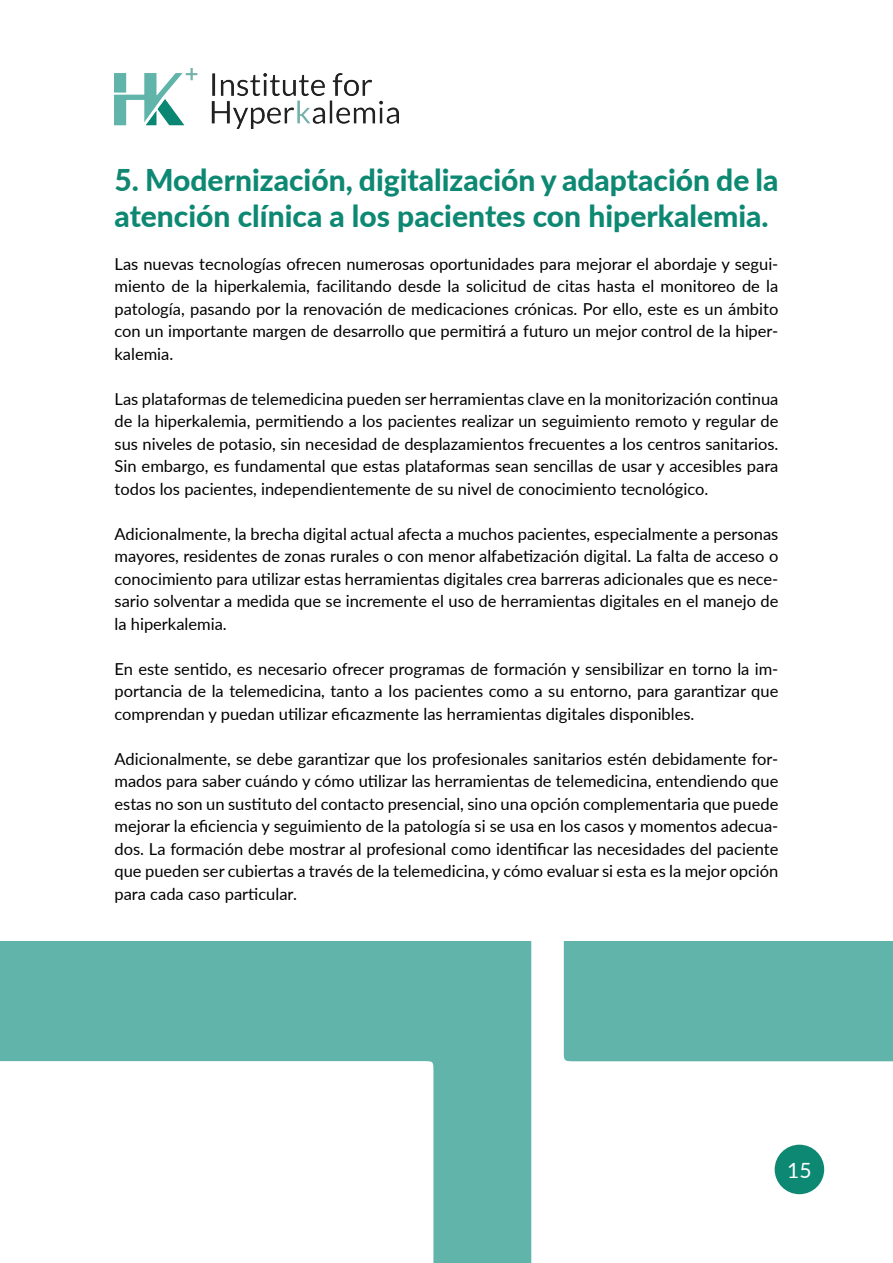
<style>
.page{position:relative;width:893px;height:1263px;background:#fff}
.page>*{position:absolute;margin:0;border:0;box-sizing:border-box;transform-origin:0 0}
.t1{font:900 30px/36px "Lato";color:#0d8872}
.t2{font:21px "Lato";color:#fff}
.t3{font:16.5px/22.5px "Lato";color:#000;text-align:justify}
.s1{color:#128671}
</style>
<div class="page">
<svg style="left:0;top:941px;width:893px;height:322px"></svg>
<div style="left:564px;top:941px;width:329px;height:120px;background:#61b4aa"></div>
<img style="left:115px;top:68px;width:283px;height:60px">
<p class="t1" style="left:115px;top:161px;width:665px"><span class="s1">5.</span> Modernización, digitalización y adaptación de la atención clínica a los pacientes con hiperkalemia.</p>
<p class="t3" style="left:115px;top:252px;width:665px">Las nuevas tecnologías ofrecen numerosas oportunidades para mejorar el abordaje y segui&shy;miento de la hiperkalemia, facilitando desde la solicitud de citas hasta el monitoreo de la patología, pasando por la renovación de medicaciones crónicas. Por ello, este es un ámbito con un importante margen de desarrollo que permitirá a futuro un mejor control de la hiper&shy;kalemia.</p>
<p class="t3" style="left:115px;top:387px;width:665px">Las plataformas de telemedicina pueden ser herramientas clave en la monitorización continua de la hiperkalemia, permitiendo a los pacientes realizar un seguimiento remoto y regular de sus niveles de potasio, sin necesidad de desplazamientos frecuentes a los centros sanitarios.<br>Sin embargo, es fundamental que estas plataformas sean sencillas de usar y accesibles para todos los pacientes, independientemente de su nivel de conocimiento tecnológico.</p>
<p class="t3" style="left:115px;top:522px;width:665px">Adicionalmente, la brecha digital actual afecta a muchos pacientes, especialmente a personas mayores, residentes de zonas rurales o con menor alfabetización digital. La falta de acceso o conocimiento para utilizar estas herramientas digitales crea barreras adicionales que es nece&shy;sario solventar a medida que se incremente el uso de herramientas digitales en el manejo de la hiperkalemia.</p>
<p class="t3" style="left:115px;top:657px;width:665px">En este sentido, es necesario ofrecer programas de formación y sensibilizar en torno la im&shy;portancia de la telemedicina, tanto a los pacientes como a su entorno, para garantizar que comprendan y puedan utilizar eficazmente las herramientas digitales disponibles.</p>
<p class="t3" style="left:115px;top:747px;width:665px">Adicionalmente, se debe garantizar que los profesionales sanitarios estén debidamente for&shy;mados para saber cuándo y cómo utilizar las herramientas de telemedicina, entendiendo que estas no son un sustituto del contacto presencial, sino una opción complementaria que puede mejorar la eficiencia y seguimiento de la patología si se usa en los casos y momentos adecua&shy;dos. La formación debe mostrar al profesional como identificar las necesidades del paciente que pueden ser cubiertas a través de la telemedicina, y cómo evaluar si esta es la mejor opción para cada caso particular.</p>
<p class="t2" style="left:787px;top:1155px;width:26px">15</p>
</div>
